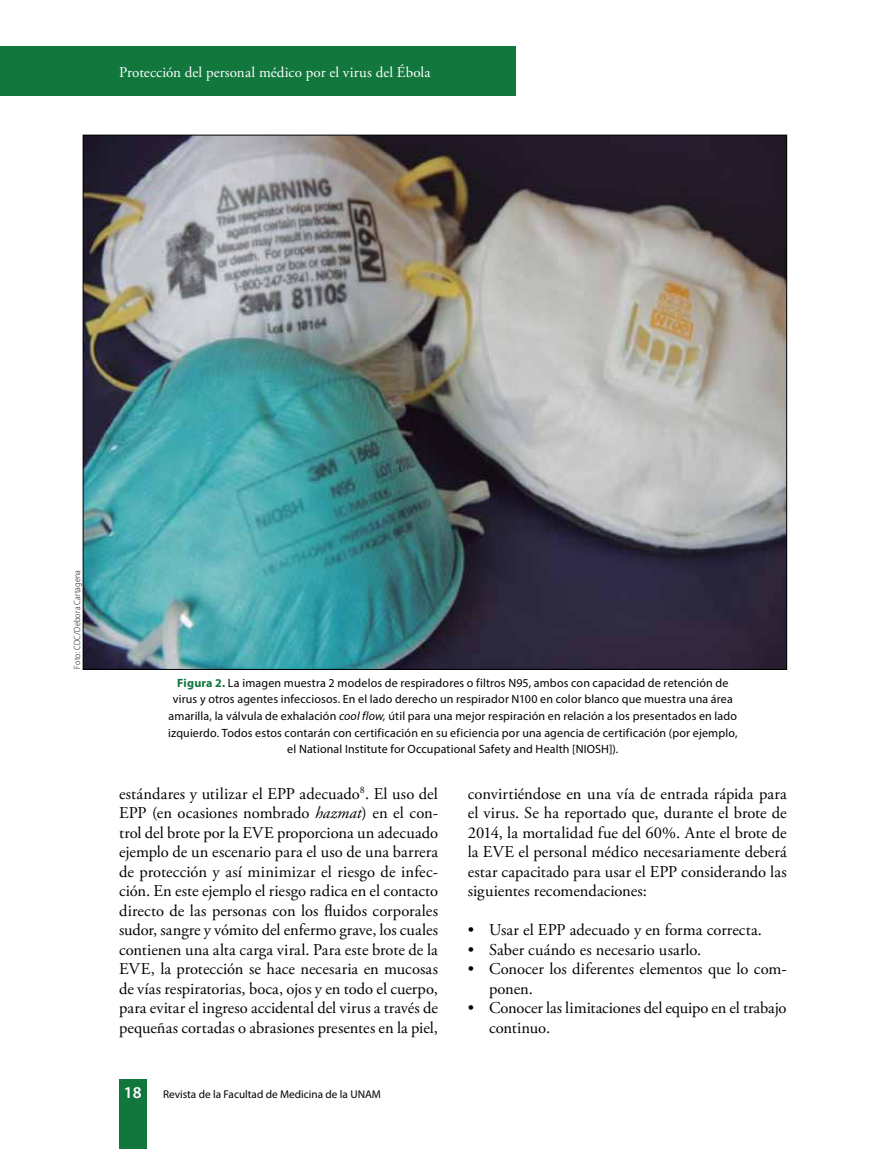
<style>
.page{position:relative;width:893px;height:1149px;background:#fff}
.page>*{position:absolute;margin:0;border:0;box-sizing:border-box;transform-origin:0 0}
.t1{font:16.5px/19.5px "Adobe Garamond Pro";letter-spacing:.005em;color:#000;text-align:justify}
.t2{font:600 16.5px "Myriad Pro";color:#fff}
.t3{font:15px "Adobe Garamond Pro";letter-spacing:.01em;color:#fff}
.t4{font:12px/16.5px "Myriad Pro";letter-spacing:.015em;color:#000;text-align:center}
.t5{font:11.25px "Myriad Pro";color:#000}
.t6{font:300 9px "Myriad Pro";letter-spacing:.025em;color:#000;scale:.9 1}
.s1{font-weight:700;color:#12773d}
.s2{font-style:italic}
</style>
<div class="page">
<div style="left:0;top:47px;width:516px;height:49px;background:#12773d"></div>
<div style="left:119px;top:1079px;width:28px;height:69px;background:#12773d"></div>
<img style="left:85px;top:137px;width:700px;height:530px">
<p class="t3" style="left:119px;top:63px;width:313px">Protección del personal médico por el virus del Ébola</p>
<p class="t6" style="left:72px;top:668px;width:111px;rotate:-90deg">Foto: CDC/Debora Cartagena</p>
<p class="t4" style="left:168px;top:674px;width:571px"><span class="s1">Figura 2.</span> La imagen muestra 2 modelos de respiradores o filtros N95, ambos con capacidad de retención de virus y otros agentes infecciosos. En el lado derecho un respirador N100 en color blanco que muestra una área amarilla, la válvula de exhalación <span class="s2">cool flow,</span> útil para una mejor respiración en relación a los presentados en lado izquierdo. Todos estos contarán con certificación en su eficiencia por una agencia de certificación (por ejemplo, el National Institute for Occupational Safety and Health [NIOSH]).</p>
<p class="t1" style="left:119px;top:784px;width:321px">estándares y utilizar el EPP adecuado<sup>8</sup>. El uso del EPP (en ocasiones nombrado <span class="s2">hazmat</span>) en el con&shy;trol del brote por la EVE proporciona un adecuado ejemplo de un escenario para el uso de una barrera de protección y así minimizar el riesgo de infec&shy;ción. En este ejemplo el riesgo radica en el contacto directo de las personas con los fluidos corporales sudor, sangre y vómito del enfermo grave, los cuales contienen una alta carga viral. Para este brote de la EVE, la protección se hace necesaria en mucosas de vías respiratorias, boca, ojos y en todo el cuerpo, para evitar el ingreso accidental del virus a través de pequeñas cortadas o abrasiones presentes en la piel,</p>
<p class="t1" style="left:468px;top:784px;width:321px">convirtiéndose en una vía de entrada rápida para el virus. Se ha reportado que, durante el brote de 2014, la mortalidad fue del 60%. Ante el brote de la EVE el personal médico necesariamente deberá estar capacitado para usar el EPP considerando las siguientes recomendaciones:</p>
<p class="t1" style="left:468px;top:920px;width:296px">• Usar el EPP adecuado y en forma correcta.</p>
<p class="t1" style="left:468px;top:940px;width:235px">• Saber cuándo es necesario usarlo.</p>
<p class="t1" style="left:489px;top:959px;width:299px;text-indent:-21px">• Conocer los diferentes elementos que lo com&shy;ponen.</p>
<p class="t1" style="left:489px;top:998px;width:299px;text-indent:-21px">• Conocer las limitaciones del equipo en el trabajo continuo.</p>
<p class="t2" style="left:116px;top:1081px;width:27px">1818</p>
<p class="t5" style="left:163px;top:1086px;width:219px">Revista de la Facultad de Medicina de la UNAM</p>
</div>
